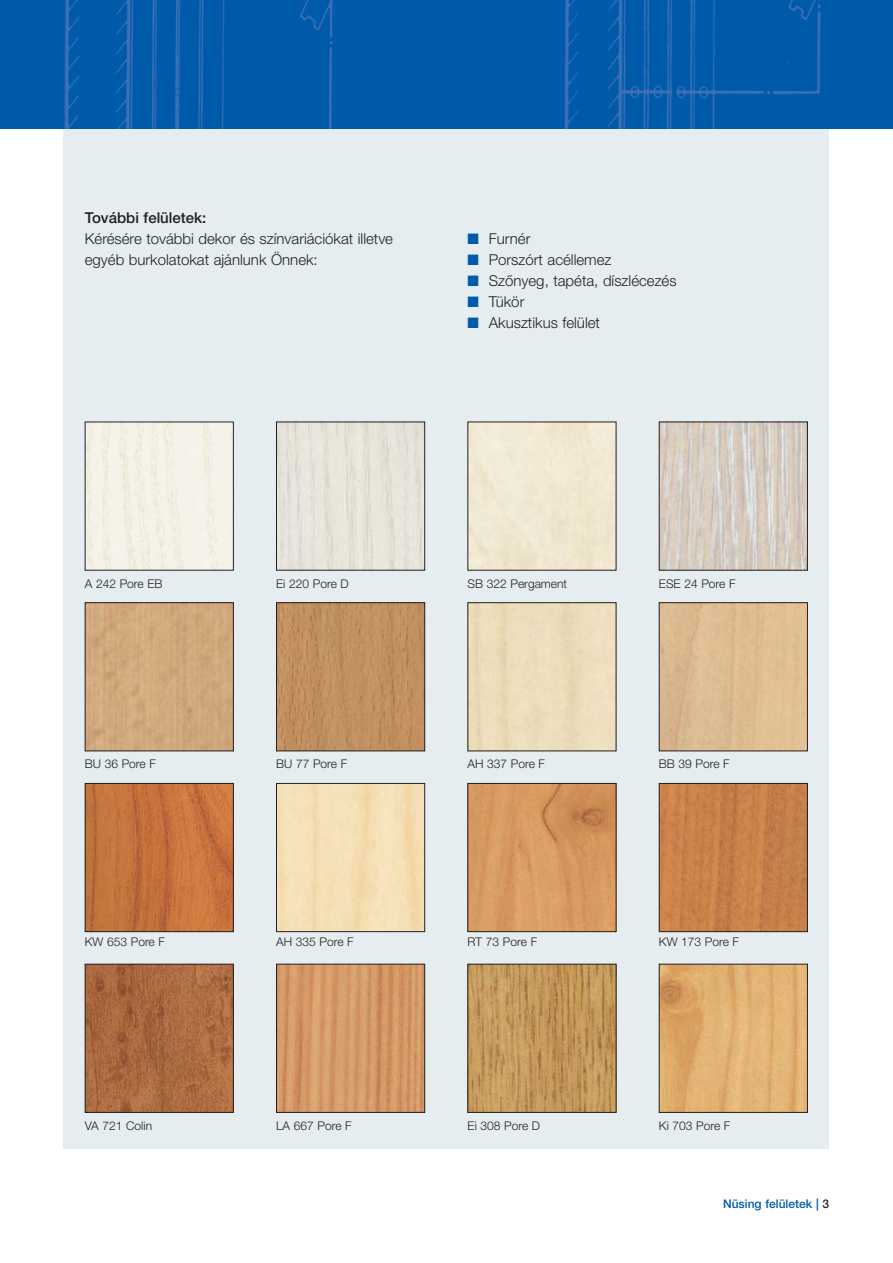
<style>
.page{position:relative;width:893px;height:1263px;background:#fff}
.page>*{position:absolute;margin:0;border:0;box-sizing:border-box;transform-origin:0 0}
.t1{font:300 15px/21px "Helvetica Neue CE";color:#231f20}
.t2{font:500 15px "Helvetica Neue CE";color:#231f20}
.t3{font:300 12px "Helvetica Neue CE";color:#231f20}
.t4{font:500 12px "Helvetica Neue CE";color:#005baa}
.s1{color:#005baa}
.s2{color:#231f20}
</style>
<div class="page">
<div style="left:64px;top:128px;width:765px;height:1021px;background:#e6edf0"></div>
<img style="left:87px;top:424px;width:145px;height:144px">
<img style="left:87px;top:604px;width:145px;height:145px">
<div style="left:85px;top:602px;width:149px;height:149px;border:1px solid #231f20"></div>
<img style="left:87px;top:785px;width:145px;height:145px">
<div style="left:85px;top:783px;width:149px;height:149px;border:1px solid #231f20"></div>
<img style="left:87px;top:966px;width:145px;height:145px">
<div style="left:85px;top:964px;width:149px;height:149px;border:1px solid #231f20"></div>
<img style="left:278px;top:424px;width:145px;height:144px">
<div style="left:276px;top:422px;width:149px;height:148px;border:1px solid #231f20"></div>
<img style="left:278px;top:604px;width:145px;height:145px">
<div style="left:276px;top:602px;width:149px;height:149px;border:1px solid #231f20"></div>
<img style="left:278px;top:785px;width:145px;height:145px">
<div style="left:276px;top:783px;width:149px;height:149px;border:1px solid #231f20"></div>
<img style="left:278px;top:966px;width:145px;height:145px">
<div style="left:276px;top:964px;width:149px;height:149px;border:1px solid #231f20"></div>
<img style="left:470px;top:424px;width:144px;height:144px">
<img style="left:470px;top:604px;width:144px;height:145px">
<img style="left:470px;top:785px;width:144px;height:145px">
<div style="left:468px;top:783px;width:148px;height:149px;border:1px solid #231f20"></div>
<img style="left:661px;top:424px;width:145px;height:144px">
<div style="left:659px;top:422px;width:149px;height:148px;border:1px solid #231f20"></div>
<div style="left:659px;top:602px;width:149px;height:149px;border:1px solid #231f20"></div>
<img style="left:661px;top:785px;width:145px;height:145px">
<div style="left:659px;top:783px;width:149px;height:149px;border:1px solid #231f20"></div>
<img style="left:470px;top:966px;width:144px;height:145px">
<div style="left:468px;top:964px;width:148px;height:149px;border:1px solid #231f20"></div>
<img style="left:661px;top:966px;width:145px;height:145px">
<div style="left:659px;top:964px;width:149px;height:149px;border:1px solid #231f20"></div>
<img style="left:0;top:1px;width:893px;height:127px">
<p class="t2" style="left:85px;top:212px;width:123px">További felületek:</p>
<p class="t1" style="left:85px;top:229px;width:310px">Kérésére további dekor és színvariációkat illetve egyéb burkolatokat ajánlunk Önnek:</p>
<p class="t1" style="left:468px;top:229px;width:64px"><span class="s1">■</span> Furnér</p>
<p class="t1" style="left:468px;top:250px;width:145px"><span class="s1">■</span> Porszórt acéllemez</p>
<p class="t1" style="left:468px;top:271px;width:211px"><span class="s1">■</span> Szőnyeg, tapéta, díszlécezés</p>
<p class="t1" style="left:468px;top:292px;width:58px"><span class="s1">■</span> Tükör</p>
<p class="t1" style="left:468px;top:313px;width:134px"><span class="s1">■</span> Akusztikus felület</p>
<p class="t3" style="left:85px;top:579px;width:79px">A 242 Pore EB</p>
<p class="t3" style="left:276px;top:579px;width:74px">Ei 220 Pore D</p>
<p class="t3" style="left:468px;top:579px;width:101px">SB 322 Pergament</p>
<p class="t3" style="left:659px;top:579px;width:78px">ESE 24 Pore F</p>
<p class="t3" style="left:85px;top:760px;width:73px">BU 36 Pore F</p>
<p class="t3" style="left:276px;top:760px;width:73px">BU 77 Pore F</p>
<p class="t3" style="left:468px;top:760px;width:79px">AH 337 Pore F</p>
<p class="t3" style="left:659px;top:760px;width:72px">BB 39 Pore F</p>
<p class="t3" style="left:85px;top:938px;width:82px">KW 653 Pore F</p>
<p class="t3" style="left:276px;top:938px;width:79px">AH 335 Pore F</p>
<p class="t3" style="left:468px;top:938px;width:71px">RT 73 Pore F</p>
<p class="t3" style="left:659px;top:938px;width:82px">KW 173 Pore F</p>
<p class="t3" style="left:85px;top:1121px;width:69px">VA 721 Colin</p>
<p class="t3" style="left:276px;top:1121px;width:77px">LA 667 Pore F</p>
<p class="t3" style="left:468px;top:1121px;width:74px">Ei 308 Pore D</p>
<p class="t3" style="left:659px;top:1121px;width:73px">Ki 703 Pore F</p>
<p class="t4" style="left:723px;top:1200px;width:107px">Nüsing felületek | <span class="s2">3</span></p>
</div>
